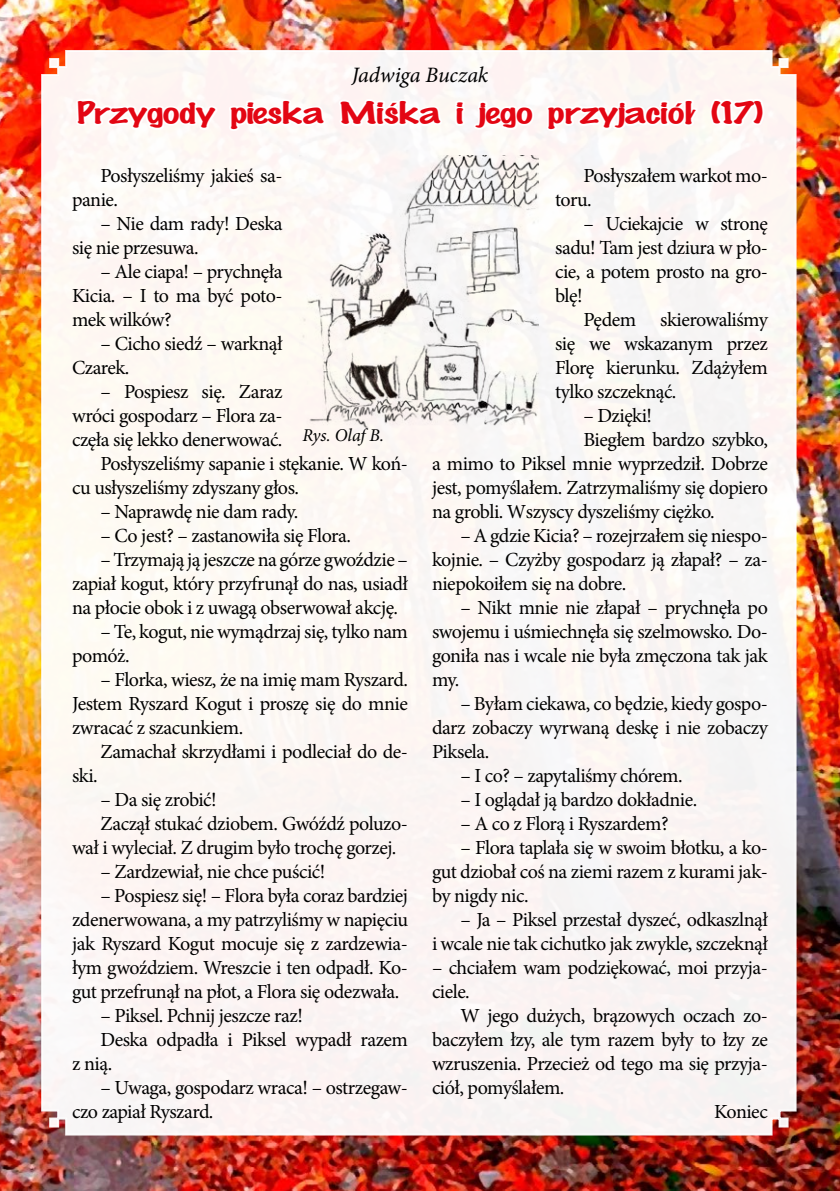
<style>
.page{position:relative;width:840px;height:1191px;background:#fff}
.page>*{position:absolute;margin:0;border:0;box-sizing:border-box;transform-origin:0 0}
.t1{font:30px "FL Pismo Reczne 6";letter-spacing:-.01em;color:#e30613}
.t2{font:italic 22px "Minion Pro";letter-spacing:-.005em;color:#000}
.t3{font:20px/24px "Minion Pro";letter-spacing:-.025em;color:#000;text-align:justify}
.t4{font:italic 18px "Minion Pro";letter-spacing:-.005em;color:#000}
</style>
<div class="page">
<img style="left:0;top:0;width:839px;height:1191px">
<div style="left:40px;top:49px;width:757px;height:1087px;background:#fcf6f3"></div>
<svg style="left:73px;top:95px;width:254px;height:125px"></svg>
<img style="left:335px;top:0;width:109px;height:156px">
<svg style="left:451px;top:83px;width:85px;height:73px"></svg>
<svg style="left:543px;top:83px;width:157px;height:50px"></svg>
<svg style="left:707px;top:95px;width:59px;height:206px"></svg>
<img style="left:299px;top:156px;width:238px;height:271px">
<p class="t2" style="left:351px;top:60px;width:138px">Jadwiga Buczak</p>
<h1 class="t1" style="left:76px;top:96px;width:688px">Przygody pieska Miśka i jego przyjaciół (17)</h1>
<p class="t3" style="left:72px;top:163px;width:212px;text-indent:28px">Posłyszeliśmy jakieś sa&shy;panie.</p>
<p class="t3" style="left:72px;top:211px;width:212px;text-indent:28px">– Nie dam rady! Deska się nie przesuwa.</p>
<p class="t3" style="left:72px;top:259px;width:212px;text-indent:28px">– Ale ciapa! – prychnęła Kicia. – I to ma być poto&shy;mek wilków?</p>
<p class="t3" style="left:72px;top:331px;width:212px;text-indent:28px">– Cicho siedź – warknął<br>Czarek.</p>
<p class="t3" style="left:100px;top:379px;width:183px">– Pospiesz się. Zaraz</p>
<p class="t3" style="left:72px;top:403px;width:212px">wróci gospodarz – Flora za-</p>
<p class="t3" style="left:72px;top:427px;width:212px">częła się lekko denerwować.</p>
<p class="t3" style="left:100px;top:451px;width:309px">Posłyszeliśmy sapanie i stękanie. W koń-</p>
<p class="t3" style="left:72px;top:475px;width:228px">cu usłyszeliśmy zdyszany głos.</p>
<p class="t3" style="left:100px;top:499px;width:199px">– Naprawdę nie dam rady.</p>
<p class="t3" style="left:100px;top:523px;width:252px">– Co jest? – zastanowiła się Flora.</p>
<p class="t3" style="left:72px;top:547px;width:337px;text-indent:28px">– Trzymają ją jeszcze na górze gwoździe – zapiał kogut, który przyfrunął do nas, usiadł na płocie obok i z uwagą obserwował akcję.</p>
<p class="t3" style="left:72px;top:619px;width:337px;text-indent:28px">– Te, kogut, nie wymądrzaj się, tylko nam pomóż.</p>
<p class="t3" style="left:72px;top:667px;width:337px;text-indent:28px">– Florka, wiesz, że na imię mam Ryszard.<br>Jestem Ryszard Kogut i proszę się do mnie zwracać z szacunkiem.</p>
<p class="t3" style="left:100px;top:739px;width:309px">Zamachał skrzydłami i podleciał do de-</p>
<p class="t3" style="left:72px;top:763px;width:27px">ski.</p>
<p class="t3" style="left:100px;top:787px;width:118px">– Da się zrobić!</p>
<p class="t3" style="left:100px;top:811px;width:309px">Zaczął stukać dziobem. Gwóźdź poluzo-</p>
<p class="t3" style="left:72px;top:835px;width:326px">wał i wyleciał. Z drugim było trochę gorzej.</p>
<p class="t3" style="left:100px;top:859px;width:226px">– Zardzewiał, nie chce puścić!</p>
<p class="t3" style="left:72px;top:883px;width:337px;text-indent:28px">– Pospiesz się! – Flora była coraz bardziej zdenerwowana, a my patrzyliśmy w napięciu jak Ryszard Kogut mocuje się z zardzewia&shy;łym gwoździem. Wreszcie i ten odpadł. Ko&shy;gut przefrunął na płot, a Flora się odezwała.</p>
<p class="t3" style="left:100px;top:1003px;width:204px">– Piksel. Pchnij jeszcze raz!</p>
<p class="t3" style="left:100px;top:1027px;width:309px">Deska odpadła i Piksel wypadł razem</p>
<p class="t3" style="left:72px;top:1051px;width:42px">z nią.</p>
<p class="t3" style="left:72px;top:1075px;width:337px;text-indent:28px">– Uwaga, gospodarz wraca! – ostrzegaw&shy;czo zapiał Ryszard.</p>
<p class="t3" style="left:554px;top:163px;width:214px;text-indent:28px">Posłyszałem warkot mo&shy;toru.</p>
<p class="t3" style="left:554px;top:211px;width:214px;text-indent:28px">– Uciekajcie w stronę sadu! Tam jest dziura w pło&shy;cie, a potem prosto na gro&shy;blę!</p>
<p class="t3" style="left:554px;top:307px;width:214px;text-indent:28px">Pędem skierowaliśmy się we wskazanym przez Florę kierunku. Zdążyłem tylko szczeknąć.</p>
<p class="t3" style="left:583px;top:403px;width:70px">– Dzięki!</p>
<p class="t3" style="left:583px;top:427px;width:186px">Biegłem bardzo szybko,</p>
<p class="t3" style="left:432px;top:451px;width:337px">a mimo to Piksel mnie wyprzedził. Dobrze</p>
<p class="t3" style="left:432px;top:475px;width:337px">jest, pomyślałem. Zatrzymaliśmy się dopiero</p>
<p class="t3" style="left:432px;top:499px;width:284px">na grobli. Wszyscy dyszeliśmy ciężko.</p>
<p class="t3" style="left:432px;top:523px;width:337px;text-indent:28px">– A gdzie Kicia? – rozejrzałem się niespo&shy;kojnie. – Czyżby gospodarz ją złapał? – za&shy;niepokoiłem się na dobre.</p>
<p class="t3" style="left:432px;top:595px;width:337px;text-indent:28px">– Nikt mnie nie złapał – prychnęła po swojemu i uśmiechnęła się szelmowsko. Do&shy;goniła nas i wcale nie była zmęczona tak jak my.</p>
<p class="t3" style="left:432px;top:691px;width:337px;text-indent:28px">– Byłam ciekawa, co będzie, kiedy gospo&shy;darz zobaczy wyrwaną deskę i nie zobaczy Piksela.</p>
<p class="t3" style="left:460px;top:763px;width:224px">– I co? – zapytaliśmy chórem.</p>
<p class="t3" style="left:460px;top:787px;width:238px">– I oglądał ją bardzo dokładnie.</p>
<p class="t3" style="left:460px;top:811px;width:210px">– A co z Florą i Ryszardem?</p>
<p class="t3" style="left:432px;top:835px;width:337px;text-indent:28px">– Flora taplała się w swoim błotku, a ko&shy;gut dziobał coś na ziemi razem z kurami jak&shy;by nigdy nic.</p>
<p class="t3" style="left:432px;top:907px;width:337px;text-align:right">– Ja – Piksel przestał dyszeć, odkaszlnął<br>i wcale nie tak cichutko jak zwykle, szczeknął</p>
<p class="t3" style="left:432px;top:955px;width:337px">– chciałem wam podziękować, moi przyja&shy;ciele.</p>
<p class="t3" style="left:460px;top:1003px;width:309px">W jego dużych, brązowych oczach zo-</p>
<p class="t3" style="left:432px;top:1027px;width:337px">baczyłem łzy, ale tym razem były to łzy ze</p>
<p class="t3" style="left:432px;top:1051px;width:337px">wzruszenia. Przecież od tego ma się przyja-</p>
<p class="t3" style="left:432px;top:1075px;width:134px">ciół, pomyślałem.</p>
<p class="t3" style="left:713px;top:1099px;width:55px">Koniec</p>
<p class="t4" style="left:302px;top:422px;width:83px">Rys. Olaf B.</p>
</div>
